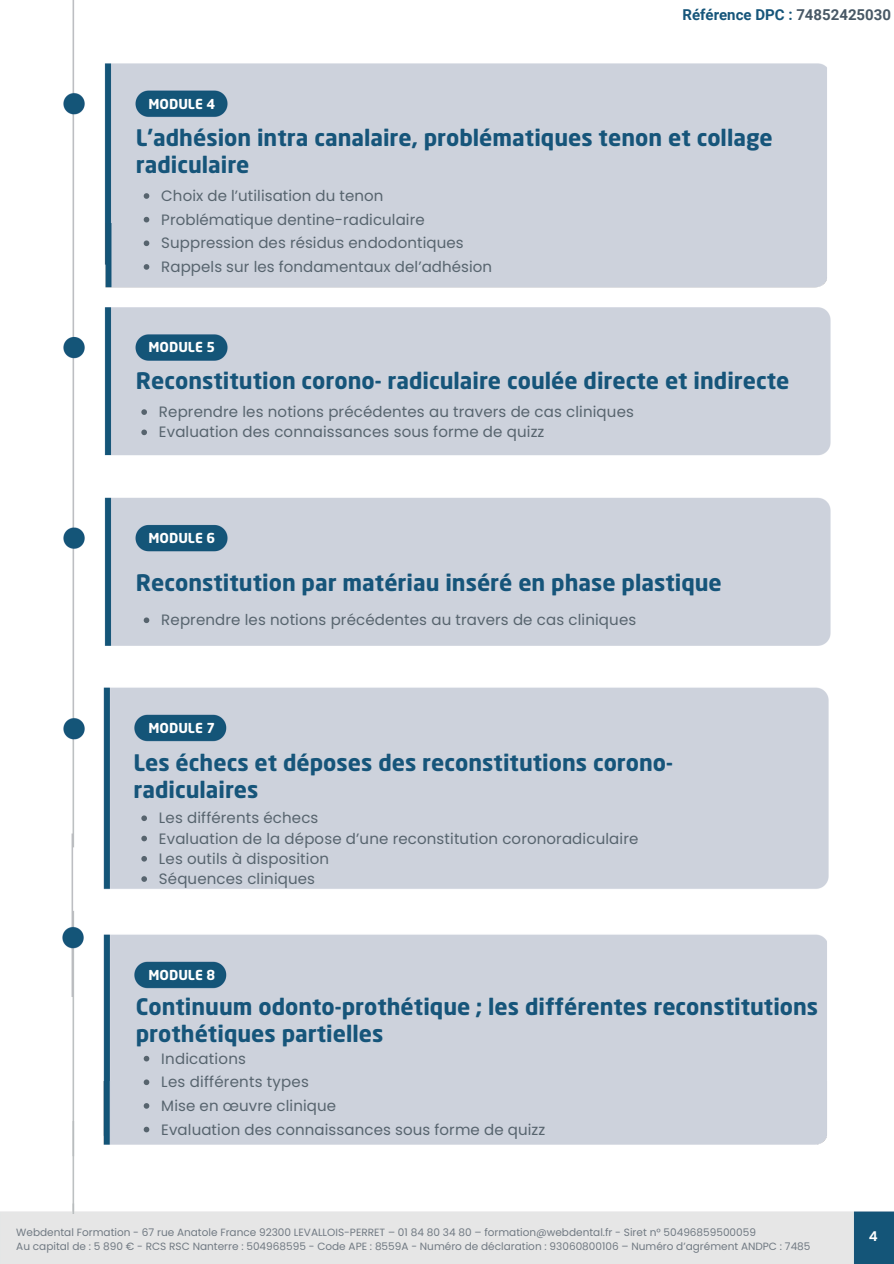
<style>
.page{position:relative;width:894px;height:1264px;background:#fff}
.page>*{position:absolute;margin:0;border:0;box-sizing:border-box;transform-origin:0 0}
.t1{font:700 22.5px/27px "Neo Sans Std";color:#16557a}
.t2{font:15px "Poppins";letter-spacing:.01em;color:#57646e}
.t3{font:700 15px "Roboto";color:#16557a}
.t4{font:700 13.5px "Neo Sans Std";color:#fff}
.t5{font:600 13.5px "Poppins";color:#fff}
.t6{font:10.5px "Poppins";color:#717a83}
.s1{color:#485866}
</style>
<div class="page">
<img style="left:0;top:0;width:893px;height:1263px">
<img style="left:100px;top:224px;width:793px;height:74px">
<svg style="left:826px;top:44px;width:51px;height:273px"></svg>
<svg style="left:826px;top:649px;width:51px;height:23px"></svg>
<svg style="left:100px;top:653px;width:751px;height:266px"></svg>
<img style="left:94px;top:919px;width:799px;height:202px">
<img style="left:94px;top:672px;width:799px;height:222px">
<div style="left:99px;top:1081px;width:794px;height:40px;background:#cdd2dc"></div>
<svg style="left:141px;top:409px;width:6px;height:6px"></svg>
<svg style="left:141px;top:429px;width:6px;height:6px"></svg>
<svg style="left:144px;top:617px;width:5px;height:6px"></svg>
<svg style="left:144px;top:1055px;width:5px;height:6px"></svg>
<svg style="left:144px;top:1079px;width:5px;height:6px"></svg>
<svg style="left:144px;top:1103px;width:5px;height:5px"></svg>
<svg style="left:144px;top:193px;width:5px;height:6px"></svg>
<svg style="left:144px;top:217px;width:5px;height:5px"></svg>
<svg style="left:144px;top:240px;width:5px;height:6px"></svg>
<svg style="left:144px;top:264px;width:5px;height:6px"></svg>
<svg style="left:141px;top:815px;width:6px;height:6px"></svg>
<svg style="left:141px;top:835px;width:6px;height:6px"></svg>
<svg style="left:141px;top:856px;width:6px;height:5px"></svg>
<svg style="left:141px;top:876px;width:6px;height:5px"></svg>
<img style="left:0;top:1121px;width:893px;height:92px">
<img style="left:45px;top:826px;width:55px;height:170px">
<svg style="left:826px;top:913px;width:51px;height:273px"></svg>
<h2 class="t4" style="left:148px;top:98px;width:68px">MODULE 4</h2>
<p class="t3" style="left:682px;top:6px;width:210px">Référence DPC : <span class="s1">74852425030</span></p>
<p class="t1" style="left:136px;top:126px;width:638px">L’adhésion intra canalaire, problématiques tenon et collage radiculaire</p>
<p class="t2" style="left:161px;top:185px;width:224px">Choix de l’utilisation du tenon</p>
<p class="t2" style="left:161px;top:209px;width:265px">Problématique dentine-radiculaire</p>
<p class="t2" style="left:161px;top:232px;width:303px">Suppression des résidus endodontiques</p>
<p class="t2" style="left:161px;top:256px;width:332px">Rappels sur les fondamentaux del’adhésion</p>
<h1 class="t4" style="left:148px;top:342px;width:68px">MODULE 5</h1>
<p class="t1" style="left:136px;top:370px;width:655px">Reconstitution corono- radiculaire coulée directe et indirecte</p>
<h1 class="t2" style="left:159px;top:401px;width:476px">Reprendre les notions précédentes au travers de cas cliniques</h1>
<p class="t2" style="left:159px;top:421px;width:387px">Evaluation des connaissances sous forme de quizz</p>
<p class="t4" style="left:148px;top:532px;width:68px">MODULE 6</p>
<p class="t1" style="left:136px;top:571px;width:587px">Reconstitution par matériau inséré en phase plastique</p>
<h1 class="t2" style="left:161px;top:609px;width:476px">Reprendre les notions précédentes au travers de cas cliniques</h1>
<p class="t4" style="left:148px;top:722px;width:68px">MODULE 7</p>
<p class="t1" style="left:133px;top:748px;width:666px">Les échecs et déposes des reconstitutions corono-radiculaires</p>
<p class="t1" style="left:133px;top:751px;width:541px">Les échecs et déposes des reconstitutions corono&shy;radiculaires</p>
<p class="t2" style="left:159px;top:807px;width:161px">Les différents échecs</p>
<p class="t2" style="left:159px;top:827px;width:480px">Evaluation de la dépose d’une reconstitution coronoradiculaire</p>
<h2 class="t2" style="left:159px;top:848px;width:171px">Les outils à disposition</h2>
<h1 class="t2" style="left:159px;top:868px;width:158px">Séquences cliniques</h1>
<h2 class="t4" style="left:148px;top:969px;width:68px">MODULE 8</h2>
<p class="t1" style="left:136px;top:995px;width:683px">Continuum odonto-prothétique ; les différentes reconstitutions prothétiques partielles</p>
<p class="t2" style="left:161px;top:1047px;width:86px">Indications</p>
<h2 class="t2" style="left:161px;top:1071px;width:149px">Les différents types</h2>
<h1 class="t2" style="left:161px;top:1095px;width:176px">Mise en œuvre clinique</h1>
<p class="t2" style="left:161px;top:1118px;width:385px">Evaluation des connaissances sous forme de quizz</p>
<h3 class="t6" style="left:16px;top:1225px;width:741px">Webdental Formation - 67 rue Anatole France 92300 LEVALLOIS-PERRET – 01 84 80 34 80 – formation@webdental.fr - Siret n° 50496859500059</h3>
<h2 class="t6" style="left:16px;top:1238px;width:795px">Au capital de : 5 890 € - RCS RSC Nanterre : 504968595 - Code APE : 8559A - Numéro de déclaration : 93060800106 – Numéro d’agrément ANDPC : 7485</h2>
<h1 class="t5" style="left:868px;top:1226px;width:10px">4</h1>
</div>
